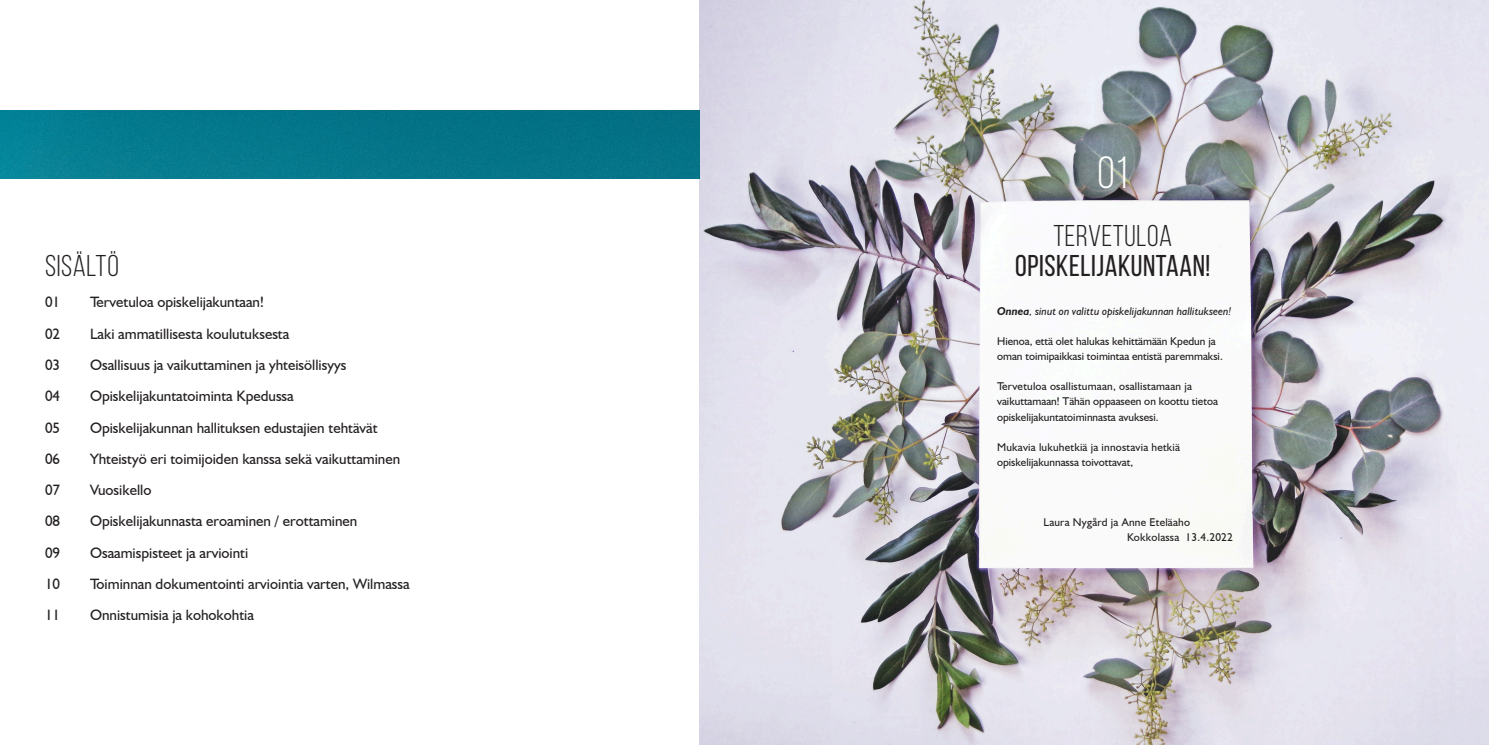
<style>
.page{position:relative;width:1489px;height:745px;background:#fff}
.page>*{position:absolute;margin:0;border:0;box-sizing:border-box;transform-origin:0 0}
.t1{font:45px "Bebas Neue";color:#fff}
.t2{font:30px "Bebas Neue";letter-spacing:.02em;color:#231f20}
.t3{font:30px "Bebas Neue";letter-spacing:.02em;color:#231f20}
.t4{font:15px "Humanist 521 BT";color:#231f20}
.Leipis{font:11.25px "Humanist 521 BT";color:#231f20}
.Leipis-2{font:11.25px "Humanist 521 BT";letter-spacing:.02em;color:#231f20}
.Leipis-3{font:italic 11.25px "Humanist 521 BT";color:#231f20}
.s1{font-weight:700}
</style>
<div class="page">
<img style="left:699px;top:0;width:789px;height:744px">
<img style="left:0;top:110px;width:699px;height:68px">
<p class="t3" style="left:45px;top:249px;width:75px">SISÄLTÖ</p>
<p class="t4" style="left:45px;top:293px;width:17px">01</p>
<p class="t4" style="left:90px;top:293px;width:175px">Tervetuloa opiskelijakuntaan!</p>
<p class="t4" style="left:45px;top:324px;width:17px">02</p>
<p class="t4" style="left:90px;top:324px;width:201px">Laki ammatillisesta koulutuksesta</p>
<p class="t4" style="left:45px;top:355px;width:17px">03</p>
<p class="t4" style="left:90px;top:355px;width:258px">Osallisuus ja vaikuttaminen ja yhteisöllisyys</p>
<p class="t4" style="left:45px;top:386px;width:17px">04</p>
<p class="t4" style="left:90px;top:386px;width:205px">Opiskelijakuntatoiminta Kpedussa</p>
<p class="t4" style="left:45px;top:418px;width:17px">05</p>
<p class="t4" style="left:90px;top:418px;width:289px">Opiskelijakunnan hallituksen edustajien tehtävät</p>
<p class="t4" style="left:45px;top:449px;width:17px">06</p>
<p class="t4" style="left:90px;top:449px;width:312px">Yhteistyö eri toimijoiden kanssa sekä vaikuttaminen</p>
<p class="t4" style="left:45px;top:480px;width:17px">07</p>
<p class="t4" style="left:90px;top:480px;width:63px">Vuosikello</p>
<p class="t4" style="left:45px;top:511px;width:17px">08</p>
<p class="t4" style="left:90px;top:511px;width:269px">Opiskelijakunnasta eroaminen / erottaminen</p>
<p class="t4" style="left:45px;top:543px;width:17px">09</p>
<p class="t4" style="left:90px;top:543px;width:160px">Osaamispisteet ja arviointi</p>
<p class="t4" style="left:45px;top:574px;width:17px">10</p>
<p class="t4" style="left:90px;top:574px;width:321px">Toiminnan dokumentointi arviointia varten, Wilmassa</p>
<p class="t4" style="left:45px;top:605px;width:17px">11</p>
<p class="t4" style="left:90px;top:605px;width:165px">Onnistumisia ja kohokohtia</p>
<p class="t1" style="left:1097px;top:148px;width:32px">01</p>
<p class="t3" style="left:1053px;top:219px;width:120px">TERVETULOA</p>
<p class="t2" style="left:1015px;top:249px;width:197px">OPISKELIJAKUNTAAN!</p>
<p class="Leipis-3" style="left:997px;top:304px;width:236px"><span class="s1">Onnea</span>, sinut on valittu opiskelijakunnan hallitukseen!</p>
<p class="Leipis" style="left:997px;top:334px;width:220px">Hienoa, että olet halukas kehittämään Kpedun ja</p>
<p class="Leipis" style="left:997px;top:349px;width:227px">oman toimipaikkasi toimintaa entistä paremmaksi.</p>
<p class="Leipis-2" style="left:997px;top:379px;width:196px">Tervetuloa osallistumaan, osallistamaan ja</p>
<p class="Leipis" style="left:997px;top:394px;width:222px">vaikuttamaan! Tähän oppaaseen on koottu tietoa</p>
<p class="Leipis" style="left:997px;top:409px;width:163px">opiskelijakuntatoiminnasta avuksesi.</p>
<p class="Leipis-2" style="left:997px;top:439px;width:184px">Mukavia lukuhetkiä ja innostavia hetkiä</p>
<p class="Leipis" style="left:997px;top:454px;width:138px">opiskelijakunnassa toivottavat,</p>
<p class="Leipis-2" style="left:1043px;top:514px;width:148px">Laura Nygård ja Anne Eteläaho</p>
<p class="Leipis-2" style="left:1126px;top:529px;width:107px">Kokkolassa 13.4.2022</p>
</div>
